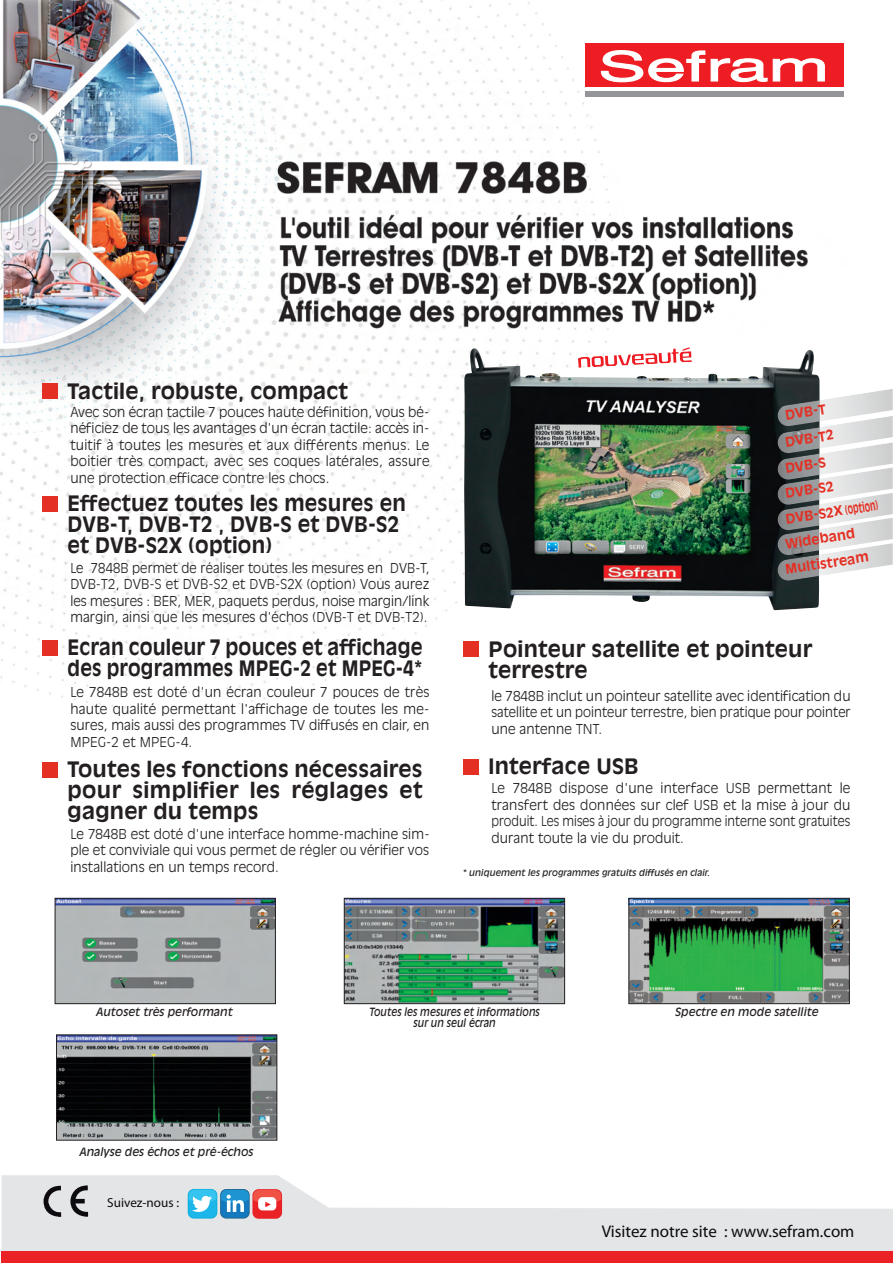
<style>
.page{position:relative;width:893px;height:1263px;background:#fff}
.page>*{position:absolute;margin:0;border:0;box-sizing:border-box;transform-origin:0 0}
.t1{font:700 21px/21px "Antique Olive";letter-spacing:.01em;color:#231f20}
.t2{font:700 21px/21px "Antique Olive";letter-spacing:.01em;color:#231f20;scale:.92 1}
.t3{font:16.95px "Myriad Pro";color:#0e0b10}
.t4{font:300 13.5px/16.5px "Antique Olive";letter-spacing:.01em;color:#231f20;text-align:justify}
.t5{font:700 13.2px "Antique Olive";color:#e43024}
.t6{font:13.2px "Myriad Pro";color:#0e0b10}
.t7{font:italic 11.25px "Antique Olive";color:#231f20}
.t8{font:italic 11.25px/11.4px "Antique Olive";color:#231f20;text-align:center;scale:.87 1}
.t9{font:italic 9px "Antique Olive";color:#231f20}
</style>
<div class="page">
<img style="left:0;top:0;width:893px;height:1141px">
<svg style="left:1px;top:1175px;width:892px;height:76px"></svg>
<div style="left:1px;top:1251px;width:892px;height:12px;background:#ea2125"></div>
<svg style="left:44px;top:1185px;width:17px;height:32px"></svg>
<svg style="left:70px;top:1185px;width:18px;height:32px"></svg>
<div style="left:188px;top:1189px;width:29px;height:29px;background:#0eb1e0;border-radius:6px"></div>
<svg style="left:252px;top:1189px;width:30px;height:30px"></svg>
<svg style="left:189px;top:1189px;width:92px;height:29px"></svg>
<div style="left:585px;top:44px;width:259px;height:53px;background:linear-gradient(to right,#fff,#fff)"></div>
<div style="left:585px;top:92px;width:259px;height:5px;background:#939598"></div>
<div style="left:585px;top:44px;width:259px;height:43px;background:#ee1d23"></div>
<svg style="left:600px;top:50px;width:225px;height:33px"></svg>
<div style="left:43px;top:383px;width:15px;height:16px;background:#e43024"></div>
<div style="left:43px;top:496px;width:15px;height:16px;background:#e43024"></div>
<div style="left:43px;top:640px;width:15px;height:16px;background:#e43024"></div>
<div style="left:43px;top:762px;width:15px;height:16px;background:#e43024"></div>
<div style="left:463px;top:641px;width:16px;height:16px;background:#e43024"></div>
<div style="left:463px;top:759px;width:16px;height:16px;background:#e43024"></div>
<svg style="left:578px;top:347px;width:114px;height:1px"></svg>
<img style="left:57px;top:900px;width:217px;height:102px">
<div style="left:55px;top:898px;width:221px;height:106px;border:1px solid #231f20"></div>
<img style="left:346px;top:900px;width:217px;height:102px">
<div style="left:344px;top:898px;width:221px;height:106px;border:1px solid #231f20"></div>
<img style="left:58px;top:1036px;width:217px;height:102px">
<div style="left:56px;top:1034px;width:221px;height:106px;border:1px solid #231f20"></div>
<img style="left:631px;top:900px;width:217px;height:102px">
<div style="left:629px;top:898px;width:221px;height:106px;border:1px solid #231f20"></div>
<img style="left:464px;top:348px;width:356px;height:262px">
<img style="left:819px;top:421px;width:73px;height:21px">
<img style="left:778px;top:432px;width:12px;height:21px">
<img style="left:819px;top:389px;width:73px;height:32px">
<img style="left:778px;top:405px;width:12px;height:21px">
<img style="left:819px;top:442px;width:73px;height:25px">
<img style="left:778px;top:459px;width:12px;height:21px">
<img style="left:819px;top:467px;width:73px;height:26px">
<img style="left:778px;top:484px;width:12px;height:21px">
<img style="left:819px;top:493px;width:73px;height:25px">
<img style="left:778px;top:509px;width:12px;height:21px">
<img style="left:819px;top:518px;width:73px;height:25px">
<img style="left:778px;top:534px;width:12px;height:21px">
<img style="left:819px;top:543px;width:73px;height:33px">
<img style="left:778px;top:560px;width:12px;height:21px">
<h1 class="t1" style="left:68px;top:381px;width:282px">Tactile, robuste, compact</h1>
<p class="t4" style="left:70px;top:404px;width:361px">Avec son écran tactile 7 pouces haute définition, vous bé&shy;néficiez de tous les avantages d'un écran tactile: accès in&shy;tuitif à toutes les mesures et aux différents menus. Le boitier très compact, avec ses coques latérales, assure une protection efficace contre les chocs.</p>
<h1 class="t1" style="left:67px;top:494px;width:340px">Effectuez toutes les mesures en<br>DVB-T, DVB-T2 , DVB-S et DVB-S2 et DVB-S2X (option)</h1>
<p class="t4" style="left:70px;top:560px;width:361px">Le 7848B permet de réaliser toutes les mesures en DVB-T, DVB-T2, DVB-S et DVB-S2 et DVB-S2X (option) Vous aurez les mesures : BER, MER, paquets perdus, noise margin/link margin, ainsi que les mesures d'échos (DVB-T et DVB-T2).</p>
<h1 class="t2" style="left:68px;top:638px;width:388px">Ecran couleur 7 pouces et affichage des programmes MPEG-2 et MPEG-4*</h1>
<p class="t4" style="left:70px;top:685px;width:361px">Le 7848B est doté d'un écran couleur 7 pouces de très haute qualité permettant l'affichage de toutes les me&shy;sures, mais aussi des programmes TV diffusés en clair, en MPEG-2 et MPEG-4.</p>
<h1 class="t1" style="left:68px;top:760px;width:357px;text-align:justify">Toutes les fonctions nécessaires pour simplifier les réglages et gagner du temps</h1>
<p class="t4" style="left:70px;top:826px;width:361px">Le 7848B est doté d'une interface homme-machine sim&shy;ple et conviviale qui vous permet de régler ou vérifier vos installations en un temps record.</p>
<p class="t5" style="left:785px;top:410px;width:42px;rotate:-9deg">DVB-T</p>
<p class="t5" style="left:785px;top:463px;width:42px;rotate:-9deg">DVB-S</p>
<p class="t5" style="left:785px;top:488px;width:50px;rotate:-9deg">DVB-S2</p>
<p class="t5" style="left:785px;top:514px;width:95px;rotate:-9deg">DVB-S2X (option)</p>
<p class="t5" style="left:785px;top:539px;width:72px;rotate:-9deg">Wideband</p>
<p class="t5" style="left:785px;top:564px;width:86px;rotate:-9deg">Multistream</p>
<p class="t5" style="left:785px;top:437px;width:50px;rotate:-9deg">DVB-T2</p>
<h1 class="t1" style="left:488px;top:639px;width:325px">Pointeur satellite et pointeur terrestre</h1>
<p class="t4" style="left:491px;top:688px;width:361px">le 7848B inclut un pointeur satellite avec identification du satellite et un pointeur terrestre, bien pratique pour pointer une antenne TNT.</p>
<h1 class="t1" style="left:488px;top:757px;width:151px">Interface USB</h1>
<p class="t4" style="left:491px;top:781px;width:361px">Le 7848B dispose d'une interface USB permettant le transfert des données sur clef USB et la mise à jour du produit. Les mises à jour du programme interne sont gratuites durant toute la vie du produit.</p>
<p class="t9" style="left:462px;top:869px;width:249px">* uniquement les programmes gratuits diffusés en clair.</p>
<p class="t7" style="left:96px;top:1007px;width:138px">Autoset très performant</p>
<p class="t8" style="left:369px;top:1006px;width:197px">Toutes les mesures et informations sur un seul écran</p>
<p class="t7" style="left:675px;top:1007px;width:145px">Spectre en mode satellite</p>
<p class="t7" style="left:80px;top:1147px;width:175px">Analyse des échos et pré-échos</p>
<p class="t6" style="left:107px;top:1197px;width:73px">Suivez-nous :</p>
<p class="t3" style="left:602px;top:1225px;width:254px">Visitez notre site : www.sefram.com</p>
</div>
